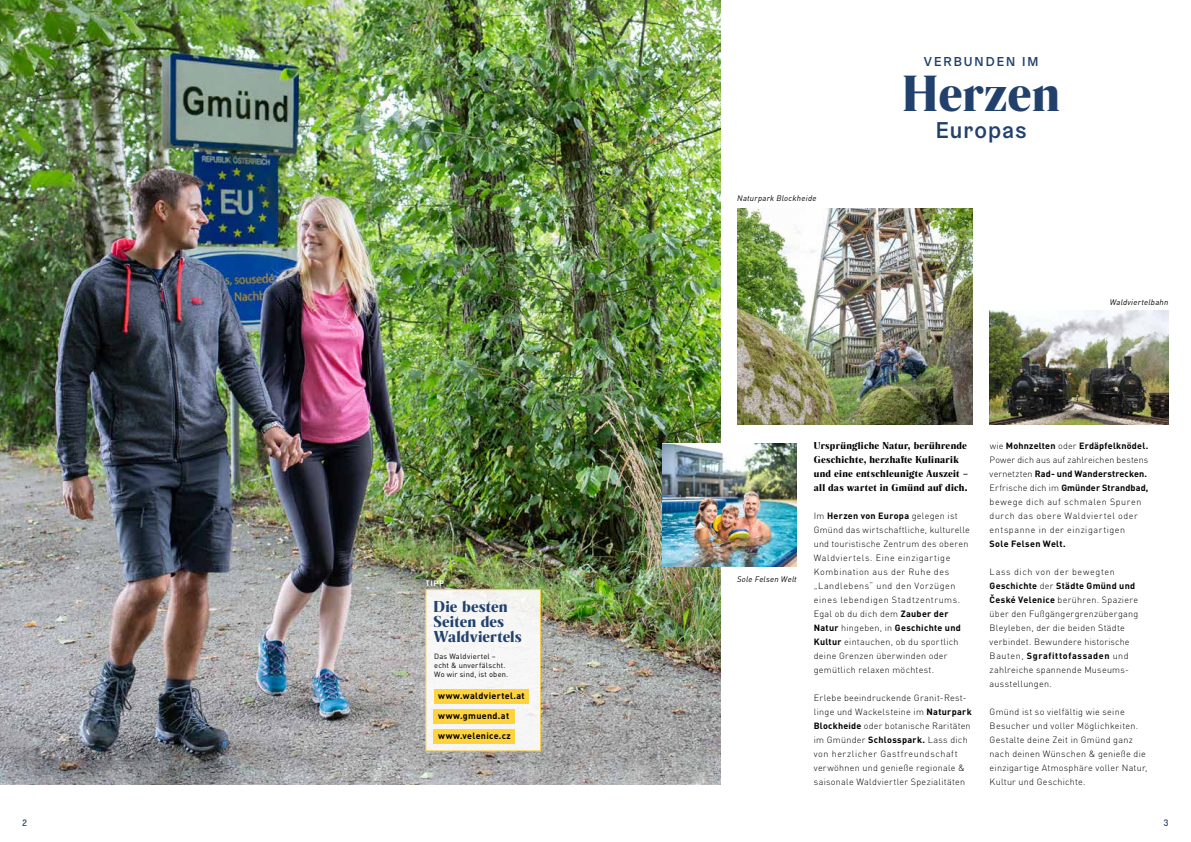
<style>
.page{position:relative;width:1191px;height:842px;background:#fff}
.page>*{position:absolute;margin:0;border:0;box-sizing:border-box;transform-origin:0 0}
.t1{font:900 48px "Rando Display";color:#21416c}
.t2{font:500 23px "Graebenbach";letter-spacing:.045em;color:#21416c}
.t3{font:900 15px/15px "Rando Display";letter-spacing:.005em;color:#21416c}
.t4{font:500 13px "Graebenbach";letter-spacing:.15em;color:#21416c}
.t5{font:900 9.5px/14px "Rando Display";letter-spacing:.025em;color:#000}
.t6{font:300 9px/14px "DIN Pro";letter-spacing:.03em;color:#000}
.t7{font:300 9px/14px "DIN Pro";letter-spacing:.06em;color:#000}
.t8{font:700 9px "DIN Pro";letter-spacing:.035em;color:#000}
.t9{font:600 9px "Dosis";color:#21416c}
.t10{font:italic 8px "DIN Pro";letter-spacing:.035em;color:#000}
.t11{font:700 7.9px "DIN Pro";color:#fff}
.t12{font:7.5px/9px "DIN Pro";letter-spacing:.03em;color:#000}
.s1{font-weight:700}
</style>
<div class="page">
<img style="left:0;top:0;width:720px;height:785px">
<img style="left:662px;top:443px;width:135px;height:123px">
<img style="left:989px;top:311px;width:179px;height:113px">
<div style="left:425px;top:589px;width:116px;height:162px;background:#f6f6f6;border:1px solid #ffd33d"></div>
<div style="left:433px;top:689px;width:95px;height:14px;background:#ffd33d"></div>
<div style="left:433px;top:729px;width:82px;height:14px;background:#ffd33d"></div>
<div style="left:433px;top:709px;width:82px;height:14px;background:#ffd33d"></div>
<img style="left:737px;top:208px;width:235px;height:216px">
<p class="t11" style="left:425px;top:577px;width:20px">TIPP</p>
<h3 class="t3" style="left:433px;top:598px;width:90px">Die besten<br>Seiten des<br>Waldviertels</h3>
<p class="t12" style="left:434px;top:652px;width:76px">Das Waldviertel – echt &amp; unverfälscht.<br>Wo wir sind, ist oben.</p>
<p class="t8" style="left:438px;top:709px;width:73px">www.gmuend.at</p>
<p class="t8" style="left:438px;top:689px;width:88px">www.waldviertel.at</p>
<p class="t8" style="left:438px;top:730px;width:74px">www.velenice.cz</p>
<p class="t10" style="left:737px;top:192px;width:81px">Naturpark Blockheide</p>
<h3 class="t4" style="left:924px;top:54px;width:116px">VERBUNDEN IM</h3>
<h1 class="t1" style="left:902px;top:59px;width:159px">Herzen</h1>
<h2 class="t2" style="left:935px;top:116px;width:92px">Europas</h2>
<p class="t10" style="left:1109px;top:296px;width:60px">Waldviertelbahn</p>
<p class="t10" style="left:737px;top:573px;width:61px">Sole Felsen Welt</p>
<p class="t5" style="left:814px;top:438px;width:156px">Ursprüngliche Natur, berührende Geschichte, herzhafte Kulinarik und eine entschleunigte Auszeit – all das wartet in Gmünd auf dich.</p>
<p class="t6" style="left:814px;top:508px;width:157px">Im <span class="s1">Herzen von Europa</span> gelegen ist<br>Gmünd das wirtschaftliche, kulturelle und touristische Zentrum des oberen<br>Waldviertels. Eine einzigartige<br>Kombination aus der Ruhe des „Landlebens“ und den Vorzügen eines lebendigen Stadtzentrums.<br>Egal ob du dich dem <span class="s1">Zauber der<br>Natur</span> hingeben, in <span class="s1">Geschichte und<br>Kultur</span> eintauchen, ob du sportlich deine Grenzen überwinden oder gemütlich relaxen möchtest.</p>
<p class="t6" style="left:814px;top:690px;width:159px">Erlebe beeindruckende Granit-Rest&shy;linge und Wackelsteine im <span class="s1">Naturpark Blockheide</span> oder botanische Raritäten im Gmünder <span class="s1">Schlosspark.</span> Lass dich von herzlicher Gastfreundschaft verwöhnen und genieße regionale &amp; saisonale Waldviertler Spezialitäten</p>
<p class="t7" style="left:989px;top:438px;width:160px">wie <span class="s1">Mohnzelten</span> oder <span class="s1">Erdäpfelknödel.<br></span>Power dich aus auf zahlreichen bestens vernetzten <span class="s1">Rad- und Wanderstrecken.<br></span>Erfrische dich im <span class="s1">Gmünder Strandbad, </span>bewege dich auf schmalen Spuren durch das obere Waldviertel oder entspanne in der einzigartigen</p>
<p class="t8" style="left:989px;top:537px;width:77px">Sole Felsen Welt.</p>
<p class="t6" style="left:989px;top:564px;width:150px">Lass dich von der bewegten<br><span class="s1">Geschichte</span> der <span class="s1">Städte Gmünd und<br>České Velenice</span> berühren. Spaziere über den Fußgängergrenzübergang<br>Bleyleben, der die beiden Städte verbindet. Bewundere historische<br>Bauten, <span class="s1">Sgrafittofassaden</span> und zahlreiche spannende Museums&shy;ausstellungen.</p>
<p class="t6" style="left:989px;top:704px;width:159px">Gmünd ist so vielfältig wie seine Besucher und voller Möglichkeiten.<br>Gestalte deine Zeit in Gmünd ganz nach deinen Wünschen &amp; genieße die einzigartige Atmosphäre voller Natur, Kultur und Geschichte.</p>
<p class="t9" style="left:23px;top:817px;width:6px">2</p>
<p class="t9" style="left:1163px;top:817px;width:6px">3</p>
</div>
